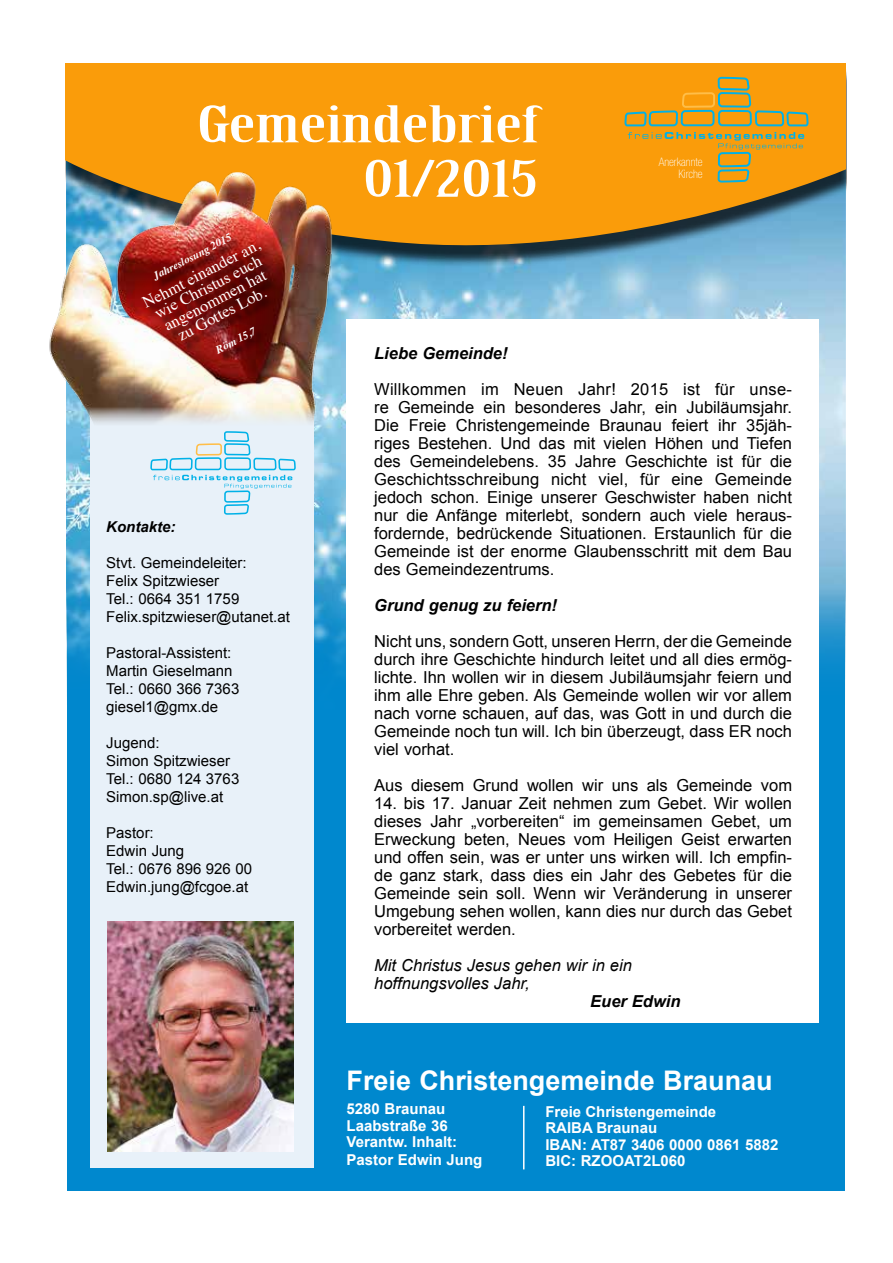
<style>
.page{position:relative;width:893px;height:1263px;background:#fff}
.page>*{position:absolute;margin:0;border:0;box-sizing:border-box;transform-origin:0 0}
.t1{font:49.35px/54.4px "Birch Std";color:#fff;text-align:right;scale:2 1}
.t2{font:700 27px "Arial";color:#fff}
.t3{font:16.5px/18px "Arial";color:#000;text-align:justify}
.t4{font:16.5px/15px "Times";color:#fff;text-align:center}
.t5{font:italic 16.5px/18px "Arial";color:#000}
.t6{font:italic 700 16.5px "Arial";color:#000}
.t7{font:15px/18px "Arial";color:#000}
.t8{font:700 15px/16.5px "Arial";color:#fff}
.t9{font:italic 700 15px "Arial";color:#000}
.t10{font:100 condensed 11.7px/11.7px "Helvetica Neue LT Std";color:#fff;text-align:right}
.t11{font:italic 700 11.1px "Times";color:#fff}
</style>
<div class="page">
<div style="left:67px;top:64px;width:778px;height:1127px;background:#0088ce"></div>
<img style="left:66px;top:268px;width:780px;height:449px">
<div style="left:90px;top:392px;width:224px;height:776px;background:#e8f1f9"></div>
<div style="left:347px;top:319px;width:472px;height:704px;background:#fff"></div>
<img style="left:108px;top:921px;width:185px;height:230px">
<svg style="left:150px;top:431px;width:146px;height:84px"></svg>
<svg style="left:65px;top:63px;width:781px;height:199px;background:#dc9622"></svg>
<img style="left:49px;top:152px;width:329px;height:276px">
<div style="left:144px;top:235px;width:133px;height:129px;background:#000;opacity:.75"></div>
<svg style="left:628px;top:132px;width:176px;height:51px;background:#e29d1e"></svg>
<svg style="left:624px;top:77px;width:185px;height:49px;background:#da9f26"></svg>
<hr style="left:523px;top:1106px;width:1px;height:63px;background:#fff">
<h1 class="t1" style="left:197px;top:98px;width:172px">Gemeindebrief<br>01/2015</h1>
<p class="t10" style="left:659px;top:156px;width:45px">Anerkannte<br>Kirche</p>
<p class="t11" style="left:149px;top:267px;width:89px;rotate:-27deg">Jahreslosung 2015</p>
<p class="t4" style="left:139px;top:295px;width:131px;rotate:-27deg">Nehmt einander an, wie Christus euch angenommen hat zu Gottes Lob.</p>
<p class="t11" style="left:212px;top:341px;width:46px;rotate:-27deg">Röm 15,7</p>
<p class="t9" style="left:106px;top:516px;width:71px">Kontakte:</p>
<p class="t7" style="left:106px;top:553px;width:185px">Stvt. Gemeindeleiter:<br>Felix Spitzwieser<br>Tel.: 0664 351 1759<br>Felix.spitzwieser@utanet.at</p>
<p class="t7" style="left:106px;top:643px;width:135px">Pastoral-Assistent:<br>Martin Gieselmann<br>Tel.: 0660 366 7363 giesel1@gmx.de</p>
<p class="t7" style="left:106px;top:733px;width:135px">Jugend:<br>Simon Spitzwieser<br>Tel.: 0680 124 3763<br>Simon.sp@live.at</p>
<p class="t7" style="left:106px;top:823px;width:147px">Pastor:<br>Edwin Jung<br>Tel.: 0676 896 926 00<br>Edwin.jung@fcgoe.at</p>
<p class="t6" style="left:374px;top:342px;width:135px">Liebe Gemeinde!</p>
<p class="t3" style="left:374px;top:380px;width:419px">Willkommen im Neuen Jahr! 2015 ist für unse&shy;re Gemeinde ein besonderes Jahr, ein Jubiläumsjahr.<br>Die Freie Christengemeinde Braunau feiert ihr 35jäh&shy;riges Bestehen. Und das mit vielen Höhen und Tiefen des Gemeindelebens. 35 Jahre Geschichte ist für die Geschichtsschreibung nicht viel, für eine Gemeinde jedoch schon. Einige unserer Geschwister haben nicht nur die Anfänge miterlebt, sondern auch viele heraus&shy;fordernde, bedrückende Situationen. Erstaunlich für die Gemeinde ist der enorme Glaubensschritt mit dem Bau des Gemeindezentrums.</p>
<p class="t6" style="left:374px;top:594px;width:184px">Grund genug zu feiern!</p>
<p class="t3" style="left:374px;top:632px;width:419px">Nicht uns, sondern Gott, unseren Herrn, der die Gemeinde durch ihre Geschichte hindurch leitet und all dies ermög&shy;lichte. Ihn wollen wir in diesem Jubiläumsjahr feiern und ihm alle Ehre geben. Als Gemeinde wollen wir vor allem nach vorne schauen, auf das, was Gott in und durch die Gemeinde noch tun will. Ich bin überzeugt, dass ER noch viel vorhat.</p>
<p class="t3" style="left:374px;top:776px;width:419px">Aus diesem Grund wollen wir uns als Gemeinde vom</p>
<p class="t3" style="left:374px;top:794px;width:419px">14. bis 17. Januar Zeit nehmen zum Gebet. Wir wollen dieses Jahr „vorbereiten“ im gemeinsamen Gebet, um Erweckung beten, Neues vom Heiligen Geist erwarten und offen sein, was er unter uns wirken will. Ich empfin&shy;de ganz stark, dass dies ein Jahr des Gebetes für die Gemeinde sein soll. Wenn wir Veränderung in unserer Umgebung sehen wollen, kann dies nur durch das Gebet vorbereitet werden.</p>
<p class="t5" style="left:374px;top:956px;width:259px">Mit Christus Jesus gehen wir in ein hoffnungsvolles Jahr,</p>
<p class="t6" style="left:590px;top:990px;width:92px">Euer Edwin</p>
<h2 class="t2" style="left:347px;top:1063px;width:428px">Freie Christengemeinde Braunau</h2>
<p class="t8" style="left:347px;top:1101px;width:112px">5280 Braunau<br>Laabstraße 36<br>Verantw. Inhalt:</p>
<p class="t8" style="left:347px;top:1152px;width:137px">Pastor Edwin Jung</p>
<p class="t8" style="left:545px;top:1104px;width:235px">Freie Christengemeinde<br>RAIBA Braunau<br>IBAN: AT87 3406 0000 0861 5882<br>BIC: RZOOAT2L060</p>
</div>
